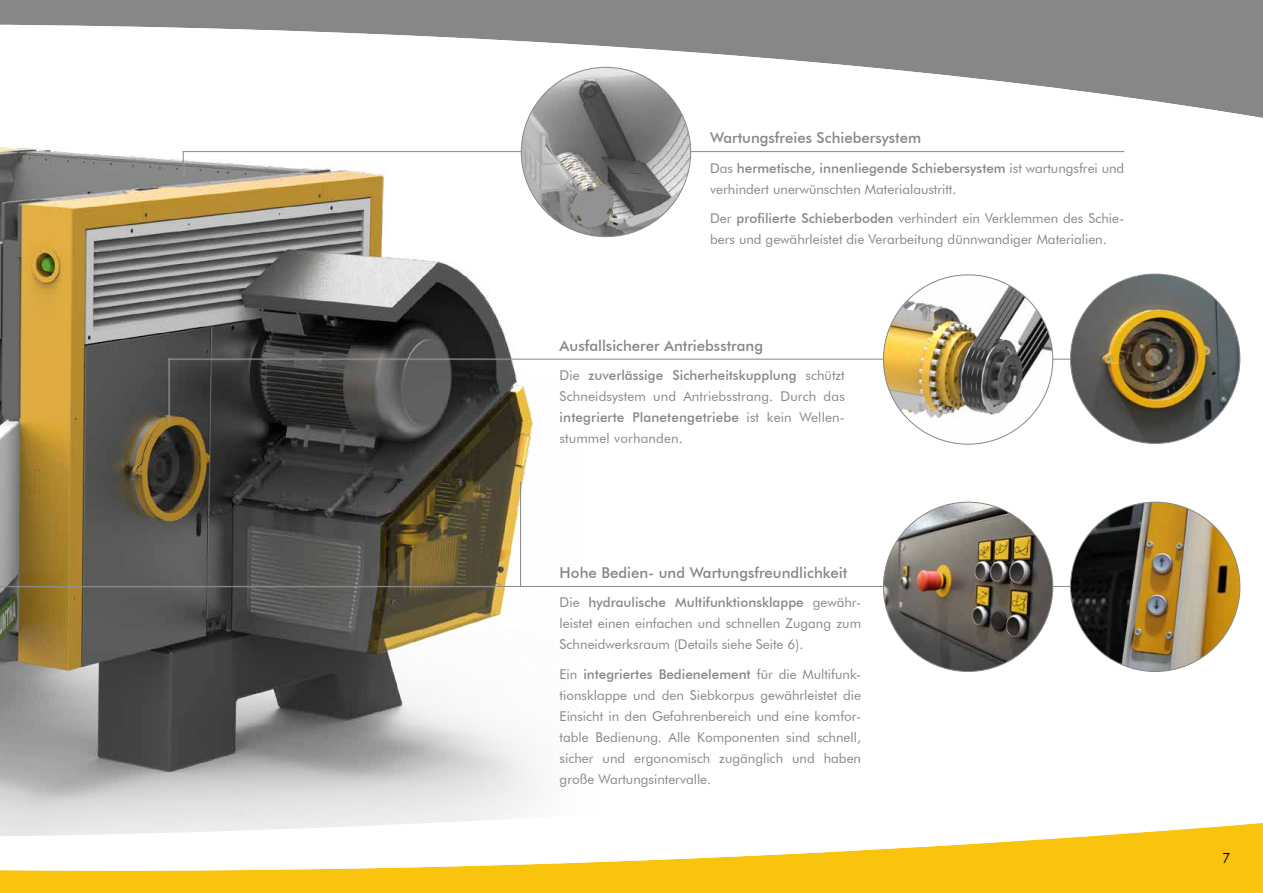
<style>
.page{position:relative;width:1263px;height:893px;background:#fff}
.page>*{position:absolute;margin:0;border:0;box-sizing:border-box;transform-origin:0 0}
.t1{font:500 15px "Futura BT";color:#878787}
.t2{font:14.25px "Futura BT";color:#000}
.t3{font:13.5px/21px "Futura BT";color:#878787;text-align:justify}
.s1{font-weight:500}
</style>
<div class="page">
<img style="left:0;top:138px;width:676px;height:620px">
<svg style="left:0;top:758px;width:1263px;height:135px"></svg>
<svg style="left:0;top:2px;width:1263px;height:134px"></svg>
<hr style="left:168px;top:358px;width:927px;height:3px;background:#fff;opacity:.4">
<hr style="left:169px;top:359px;width:925px;height:1px;background:#878787">
<img style="left:883px;top:275px;width:170px;height:169px;border-radius:85px">
<hr style="left:182px;top:151px;width:944px;height:2px;background:#f2f2f2">
<hr style="left:183px;top:151px;width:941px;height:1px;background:#878787">
<img style="left:521px;top:67px;width:170px;height:170px;border-radius:85px">
<hr style="left:168px;top:358px;width:3px;height:64px;background:#fff;opacity:.4">
<hr style="left:169px;top:359px;width:1px;height:62px;background:#878787">
<hr style="left:182px;top:151px;width:3px;height:25px;background:#fff;opacity:.4">
<svg style="left:183px;top:151px;width:1px;height:24px"></svg>
<hr style="left:519px;top:481px;width:3px;height:106px;background:#fff;opacity:.4">
<hr style="left:520px;top:482px;width:1px;height:104px;background:#878787">
<img style="left:1070px;top:274px;width:170px;height:169px;border-radius:85px">
<hr style="left:0;top:585px;width:1098px;height:3px;background:#fff;opacity:.4">
<hr style="left:0;top:586px;width:1097px;height:1px;background:#878787">
<img style="left:883px;top:502px;width:170px;height:169px;border-radius:85px">
<img style="left:1070px;top:502px;width:170px;height:169px;border-radius:85px">
<p class="t1" style="left:710px;top:129px;width:213px">Wartungsfreies Schiebersystem</p>
<p class="t3" style="left:710px;top:157px;width:416px">Das <span class="s1">hermetische, innenliegende Schiebersystem</span> ist wartungsfrei und verhindert unerwünschten Materialaustritt.</p>
<p class="t3" style="left:710px;top:208px;width:416px">Der <span class="s1">profilierte Schieberboden</span> verhindert ein Verklemmen des Schie&shy;bers und gewährleistet die Verarbeitung dünnwandiger Materialien.</p>
<p class="t1" style="left:560px;top:336px;width:205px">Ausfallsicherer Antriebsstrang</p>
<p class="t3" style="left:560px;top:365px;width:287px">Die <span class="s1">zuverlässige Sicherheitskupplung</span> schützt Schneidsystem und Antriebsstrang. Durch das <span class="s1">integrierte Planetengetriebe</span> ist kein Wellen&shy;stummel vorhanden.</p>
<p class="t1" style="left:560px;top:563px;width:289px">Hohe Bedien- und Wartungsfreundlichkeit</p>
<p class="t3" style="left:560px;top:592px;width:303px">Die <span class="s1">hydraulische Multifunktionsklappe</span> gewähr&shy;leistet einen einfachen und schnellen Zugang zum Schneidwerksraum (Details siehe Seite 6).</p>
<p class="t3" style="left:560px;top:663px;width:303px">Ein <span class="s1">integriertes Bedienelement</span> für die Multifunk&shy;tionsklappe und den Siebkorpus gewährleistet die Einsicht in den Gefahrenbereich und eine komfor&shy;table Bedienung. Alle Komponenten sind schnell, sicher und ergonomisch zugänglich und haben große Wartungsintervalle.</p>
<p class="t2" style="left:1222px;top:849px;width:10px">7</p>
</div>
